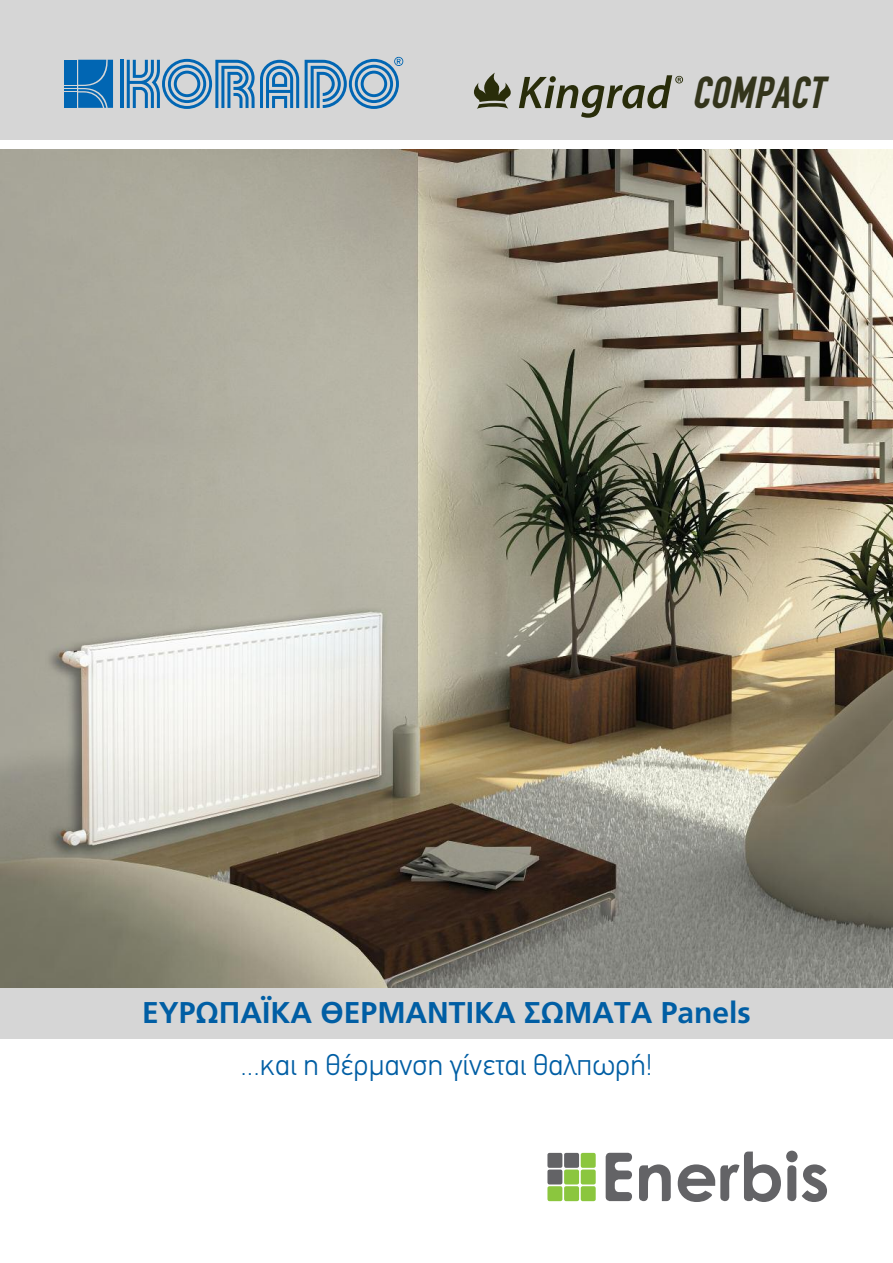
<style>
.page{position:relative;width:893px;height:1263px;background:#fff}
.page>*{position:absolute;margin:0;border:0;box-sizing:border-box;transform-origin:0 0}
.t1{font:italic 700 45.15px "PF Din Text Compressed";color:#34351c}
.t2{font:700 30px "PF Catalog";color:#005ea4}
.t3{font:300 30px "PF Din Text";color:#005ea4}
</style>
<div class="page">
<div style="left:0;top:978px;width:893px;height:74px;background:#d6d6d6"></div>
<div style="left:0;top:0;width:893px;height:140px;background:#d6d6d6"></div>
<div style="left:0;top:1039px;width:893px;height:224px;background:#fff"></div>
<div style="left:547px;top:1153px;width:15px;height:15px;background:#636366;border-radius:2px"></div>
<div style="left:547px;top:1169px;width:15px;height:15px;background:#636366;border-radius:2px"></div>
<div style="left:547px;top:1186px;width:15px;height:15px;background:#8bc63e;border-radius:2px"></div>
<div style="left:564px;top:1153px;width:15px;height:15px;background:#636366;border-radius:2px"></div>
<div style="left:564px;top:1169px;width:15px;height:15px;background:#8bc63e;border-radius:2px"></div>
<div style="left:564px;top:1186px;width:15px;height:15px;background:#8bc63e;border-radius:2px"></div>
<div style="left:581px;top:1153px;width:15px;height:15px;background:#8bc63e;border-radius:2px"></div>
<div style="left:581px;top:1169px;width:15px;height:15px;background:#8bc63e;border-radius:2px"></div>
<div style="left:581px;top:1186px;width:15px;height:15px;background:#8bc63e;border-radius:2px"></div>
<svg style="left:606px;top:1153px;width:26px;height:48px"></svg>
<svg style="left:639px;top:1164px;width:32px;height:37px"></svg>
<svg style="left:678px;top:1151px;width:149px;height:51px"></svg>
<img style="left:0;top:150px;width:893px;height:838px">
<hr style="left:121px;top:60px;width:3px;height:48px;background:#0166b3">
<svg style="left:127px;top:59px;width:172px;height:50px"></svg>
<svg style="left:65px;top:60px;width:48px;height:48px;background:#1972b6"></svg>
<svg style="left:305px;top:57px;width:98px;height:52px"></svg>
<svg style="left:473px;top:73px;width:38px;height:36px"></svg>
<svg style="left:519px;top:75px;width:164px;height:43px"></svg>
<h1 class="t1" style="left:691px;top:66px;width:133px">COMPACT</h1>
<p class="t2" style="left:142px;top:995px;width:610px">ΕΥΡΩΠΑΪΚΑ ΘΕΡΜΑΝΤΙΚΑ ΣΩΜΑΤΑ Panels</p>
<p class="t3" style="left:240px;top:1047px;width:414px">...και η θέρμανση γίνεται θαλπωρή!</p>
</div>
